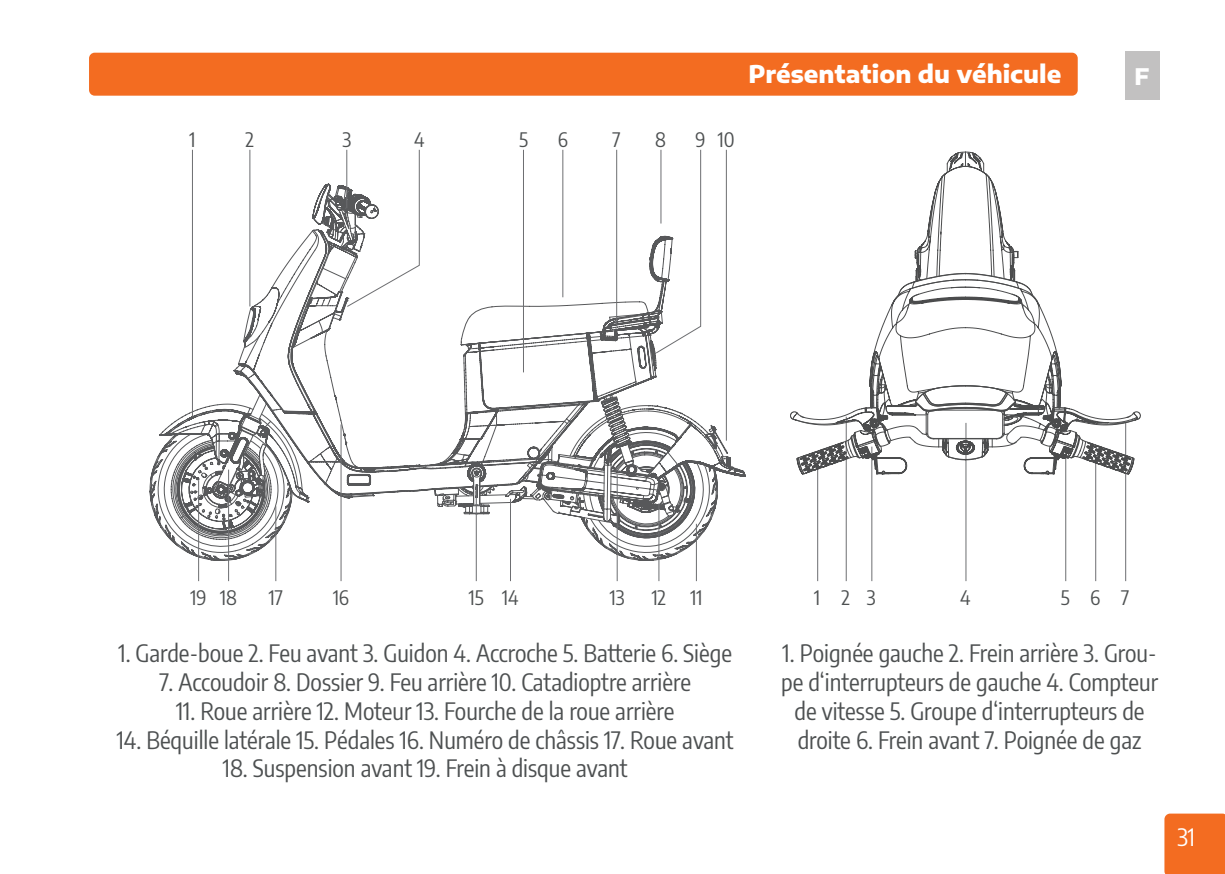
<style>
.page{position:relative;width:1225px;height:874px;background:#fff}
.page>*{position:absolute;margin:0;border:0;box-sizing:border-box;transform-origin:0 0}
.t1{font:24px/28.8px "Encode Sans Condensed";color:#4d5051;text-align:center}
.t2{font:800 24px "Encode Sans Semi Expanded";color:#fff}
.t3{font:24px "Encode Sans Condensed";color:#fff}
.t4{font:800 22.4px "Encode Sans Semi Expanded";color:#fff}
.t5{font:20px "Encode Sans Condensed";color:#4d5051}
</style>
<div class="page">
<div style="left:1164px;top:813px;width:61px;height:60px;background:#f36c21"></div>
<div style="left:1125px;top:51px;width:34px;height:49px;background:#c2c1c1"></div>
<div style="left:89px;top:53px;width:988px;height:43px;background:#f36c21;border-radius:6px"></div>
<hr style="left:817px;top:462px;width:1px;height:119px;background:#6d6e71">
<hr style="left:845px;top:416px;width:1px;height:165px;background:#6d6e71">
<hr style="left:871px;top:446px;width:1px;height:135px;background:#6d6e71">
<hr style="left:965px;top:422px;width:1px;height:159px;background:#6d6e71">
<hr style="left:1065px;top:446px;width:1px;height:135px;background:#6d6e71">
<hr style="left:1095px;top:454px;width:1px;height:127px;background:#6d6e71">
<hr style="left:1125px;top:422px;width:1px;height:159px;background:#6d6e71">
<svg style="left:793px;top:407px;width:345px;height:67px"></svg>
<svg style="left:866px;top:152px;width:212px;height:273px"></svg>
<hr style="left:696px;top:523px;width:1px;height:58px;background:#6d6e71">
<hr style="left:658px;top:503px;width:1px;height:78px;background:#6d6e71">
<hr style="left:616px;top:474px;width:1px;height:107px;background:#6d6e71">
<hr style="left:510px;top:498px;width:1px;height:83px;background:#6d6e71">
<hr style="left:476px;top:486px;width:1px;height:95px;background:#6d6e71">
<hr style="left:340px;top:424px;width:1px;height:157px;background:#6d6e71">
<hr style="left:275px;top:506px;width:1px;height:75px;background:#6d6e71">
<hr style="left:228px;top:469px;width:1px;height:112px;background:#6d6e71">
<hr style="left:198px;top:480px;width:1px;height:101px;background:#6d6e71">
<svg style="left:150px;top:149px;width:595px;height:411px"></svg>
<p class="t2" style="left:748px;top:55px;width:314px">Présentation du véhicule</p>
<p class="t4" style="left:1134px;top:59px;width:17px">F</p>
<p class="t5" style="left:189px;top:125px;width:7px">1</p>
<p class="t5" style="left:246px;top:125px;width:10px">2</p>
<p class="t5" style="left:342px;top:125px;width:10px">3</p>
<p class="t5" style="left:414px;top:125px;width:12px">4</p>
<p class="t5" style="left:519px;top:125px;width:10px">5</p>
<p class="t5" style="left:558px;top:125px;width:12px">6</p>
<p class="t5" style="left:612px;top:125px;width:10px">7</p>
<p class="t5" style="left:655px;top:125px;width:12px">8</p>
<p class="t5" style="left:718px;top:125px;width:18px">10</p>
<p class="t5" style="left:695px;top:125px;width:12px">9</p>
<p class="t5" style="left:191px;top:583px;width:48px">19 18</p>
<p class="t5" style="left:269px;top:583px;width:16px">17</p>
<p class="t5" style="left:333px;top:583px;width:18px">16</p>
<p class="t5" style="left:469px;top:583px;width:51px">15 14</p>
<p class="t5" style="left:610px;top:583px;width:16px">13</p>
<p class="t5" style="left:651px;top:583px;width:52px">12 11</p>
<p class="t1" style="left:118px;top:637px;width:615px">1. Garde-boue 2. Feu avant 3. Guidon 4. Accroche 5. Batterie 6. Siège</p>
<p class="t1" style="left:159px;top:666px;width:533px">7. Accoudoir 8. Dossier 9. Feu arrière 10. Catadioptre arrière</p>
<p class="t1" style="left:176px;top:694px;width:500px">11. Roue arrière 12. Moteur 13. Fourche de la roue arrière</p>
<p class="t1" style="left:117px;top:723px;width:618px">14. Béquille latérale 15. Pédales 16. Numéro de châssis 17. Roue avant</p>
<p class="t1" style="left:223px;top:752px;width:406px">18. Suspension avant 19. Frein à disque avant</p>
<p class="t5" style="left:814px;top:583px;width:63px">1 23</p>
<p class="t5" style="left:960px;top:583px;width:12px">4</p>
<p class="t5" style="left:1060px;top:583px;width:70px">567</p>
<p class="t1" style="left:781px;top:637px;width:378px">1. Poignée gauche 2. Frein arrière 3. Grou&shy;pe d‘interrupteurs de gauche 4. Compteur de vitesse 5. Groupe d‘interrupteurs de droite 6. Frein avant 7. Poignée de gaz</p>
<p class="t3" style="left:1177px;top:819px;width:19px">31</p>
</div>
